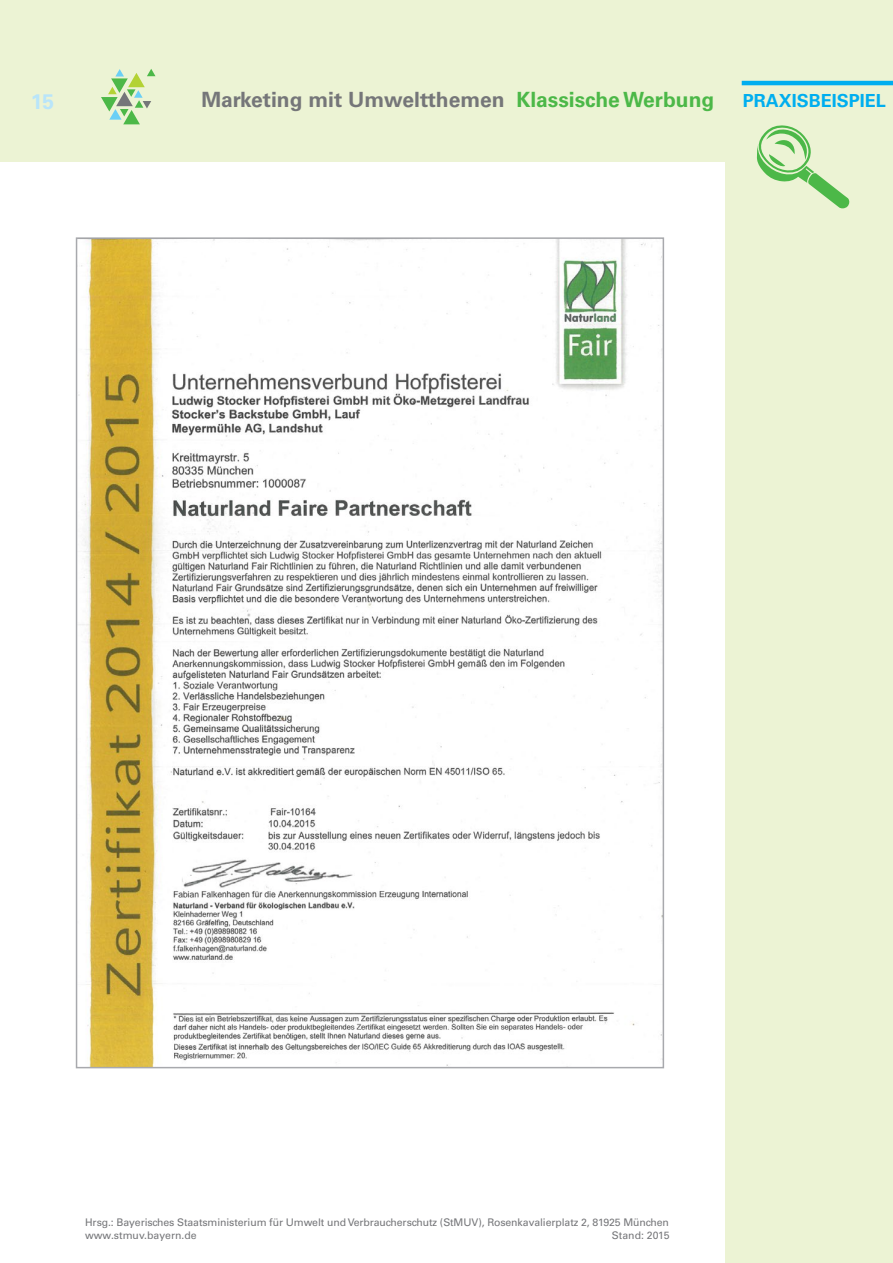
<style>
.page{position:relative;width:893px;height:1263px;background:#ecf3d4}
.page>*{position:absolute;margin:0;border:0;box-sizing:border-box;transform-origin:0 0}
.t1{font:700 21px "Univers LT Std";color:#757679}
.t2{font:700 21px "Univers LT Std";color:#b9e5fa}
.t3{font:700 18px "Univers LT Std";color:#00aeef}
.t4{font:10.5px/13.5px "Univers LT Std";letter-spacing:-.01em;color:#757679}
.s1{color:#4cb848}
</style>
<div class="page">
<div style="left:0;top:163px;width:724px;height:1100px;background:#fff"></div>
<svg style="left:756px;top:125px;width:93px;height:83px"></svg>
<hr style="left:742px;top:81px;width:151px;height:4px;background:#00aeef">
<svg style="left:101px;top:69px;width:54px;height:55px"></svg>
<img style="left:79px;top:240px;width:582px;height:825px">
<h1 class="t2" style="left:31px;top:89px;width:25px">15</h1>
<h1 class="t1" style="left:201px;top:87px;width:514px">Marketing mit Umweltthemen <span class="s1">Klassische Werbung</span></h1>
<h2 class="t3" style="left:743px;top:90px;width:145px">PRAXISBEISPIEL</h2>
<p class="t4" style="left:85px;top:1215px;width:585px">Hrsg.: Bayerisches Staatsministerium für Umwelt und Verbraucherschutz (StMUV), Rosenkavalierplatz 2, 81925 München www.stmuv.bayern.de</p>
<p class="t4" style="left:612px;top:1229px;width:59px">Stand: 2015</p>
</div>
